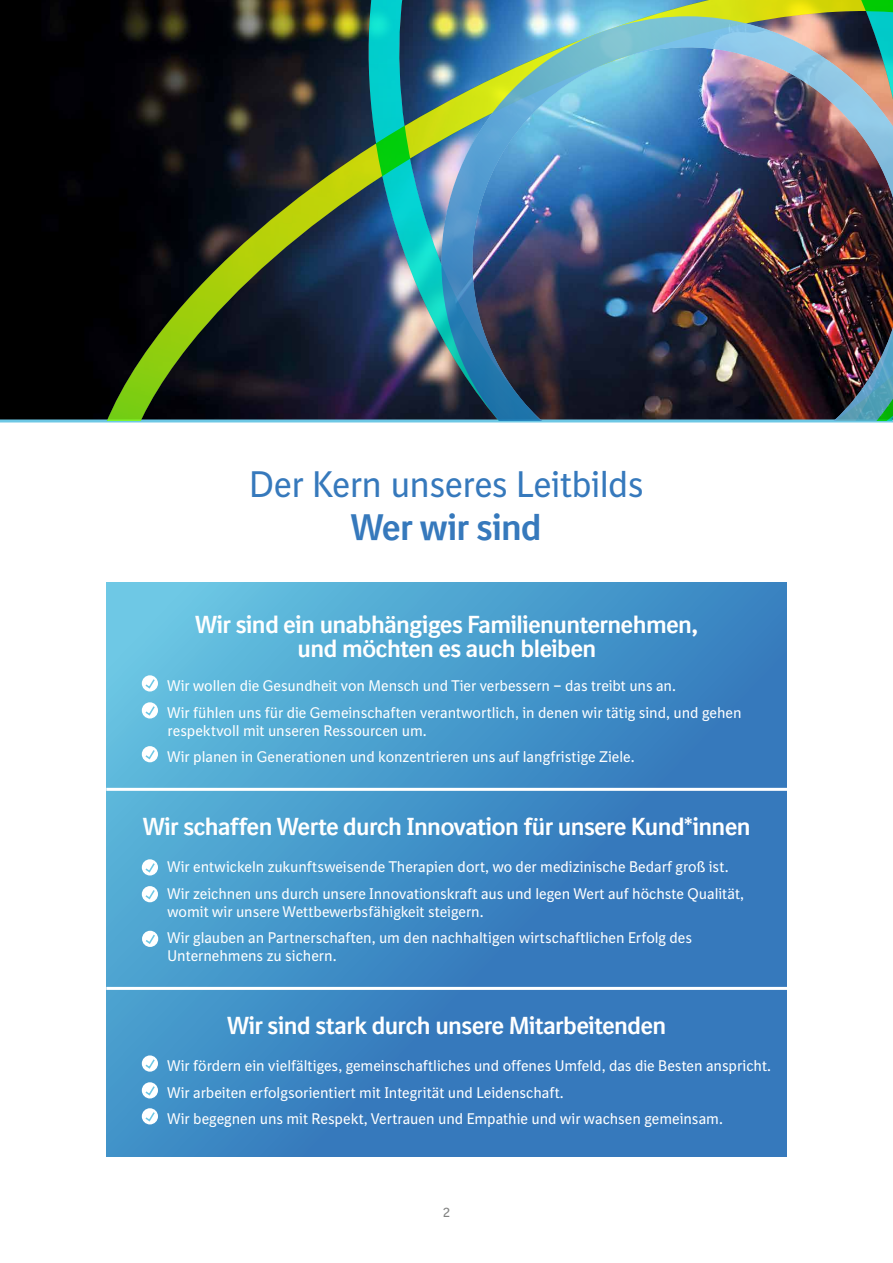
<style>
.page{position:relative;width:893px;height:1263px;background:#fff}
.page>*{position:absolute;margin:0;border:0;box-sizing:border-box;transform-origin:0 0}
.t1{font:36px "BI Sans NEXT";letter-spacing:-.015em;color:#3679bc}
.t2{font:700 36px "BI Sans NEXT";letter-spacing:-.02em;color:#3679bc}
.t3{font:700 24px/24px "BI Sans NEXT";letter-spacing:-.02em;color:#fff;text-align:center}
.t4{font:15px/26.5px "BI Sans NEXT";letter-spacing:-.005em;color:#fff}
.t5{font:13.5px "BI Sans NEXT";color:#818281}
</style>
<div class="page">
<svg style="left:106px;top:582px;width:681px;height:575px;background:#428fc6"></svg>
<hr style="left:106px;top:788px;width:682px;height:3px;background:#fff">
<hr style="left:106px;top:987px;width:682px;height:3px;background:#fff">
<div style="left:0;top:0;width:71px;height:419px;background:#000"></div>
<hr style="left:0;top:419px;width:893px;height:3px;background:#6ec8e5">
<img style="left:71px;top:0;width:822px;height:421px">
<img style="left:415px;top:16px;width:478px;height:405px">
<svg style="left:142px;top:675px;width:16px;height:16px"></svg>
<svg style="left:144px;top:677px;width:12px;height:13px"></svg>
<svg style="left:142px;top:702px;width:16px;height:16px"></svg>
<svg style="left:144px;top:704px;width:12px;height:13px"></svg>
<svg style="left:142px;top:746px;width:16px;height:16px"></svg>
<svg style="left:144px;top:748px;width:12px;height:12px"></svg>
<svg style="left:142px;top:859px;width:16px;height:16px"></svg>
<svg style="left:144px;top:861px;width:12px;height:13px"></svg>
<svg style="left:142px;top:886px;width:16px;height:16px"></svg>
<svg style="left:144px;top:888px;width:12px;height:12px"></svg>
<svg style="left:142px;top:931px;width:16px;height:16px"></svg>
<svg style="left:144px;top:933px;width:12px;height:12px"></svg>
<svg style="left:142px;top:1055px;width:16px;height:17px"></svg>
<svg style="left:144px;top:1058px;width:12px;height:12px"></svg>
<svg style="left:142px;top:1082px;width:16px;height:16px"></svg>
<svg style="left:144px;top:1084px;width:12px;height:13px"></svg>
<svg style="left:142px;top:1108px;width:16px;height:16px"></svg>
<svg style="left:144px;top:1110px;width:12px;height:12px"></svg>
<h1 class="t1" style="left:249px;top:464px;width:396px">Der Kern unseres Leitbilds</h1>
<h1 class="t2" style="left:351px;top:506px;width:192px">Wer wir sind</h1>
<h2 class="t3" style="left:195px;top:612px;width:504px">Wir sind ein unabhängiges Familienunternehmen, und möchten es auch bleiben</h2>
<p class="t4" style="left:168px;top:673px;width:575px">Wir wollen die Gesundheit von Mensch und Tier verbessern – das treibt uns an.<br>Wir fühlen uns für die Gemeinschaften verantwortlich, in denen wir tätig sind, und gehen</p>
<p class="t4" style="left:168px;top:717px;width:468px">respektvoll mit unseren Ressourcen um.<br>Wir planen in Generationen und konzentrieren uns auf langfristige Ziele.</p>
<h2 class="t3" style="left:143px;top:814px;width:609px">Wir schaffen Werte durch Innovation für unsere Kund*innen</h2>
<p class="t4" style="left:168px;top:854px;width:578px">Wir entwickeln zukunftsweisende Therapien dort, wo der medizinische Bedarf groß ist.<br>Wir zeichnen uns durch unsere Innovationskraft aus und legen Wert auf höchste Qualität,</p>
<p class="t4" style="left:168px;top:898px;width:526px">womit wir unsere Wettbewerbsfähigkeit steigern.<br>Wir glauben an Partnerschaften, um den nachhaltigen wirtschaftlichen Erfolg des</p>
<p class="t4" style="left:168px;top:943px;width:170px">Unternehmens zu sichern.</p>
<h2 class="t3" style="left:227px;top:1013px;width:441px">Wir sind stark durch unsere Mitarbeitenden</h2>
<p class="t4" style="left:168px;top:1053px;width:605px">Wir fördern ein vielfältiges, gemeinschaftliches und offenes Umfeld, das die Besten anspricht.<br>Wir arbeiten erfolgsorientiert mit Integrität und Leidenschaft.<br>Wir begegnen uns mit Respekt, Vertrauen und Empathie und wir wachsen gemeinsam.</p>
<p class="t5" style="left:443px;top:1204px;width:9px">2</p>
</div>
